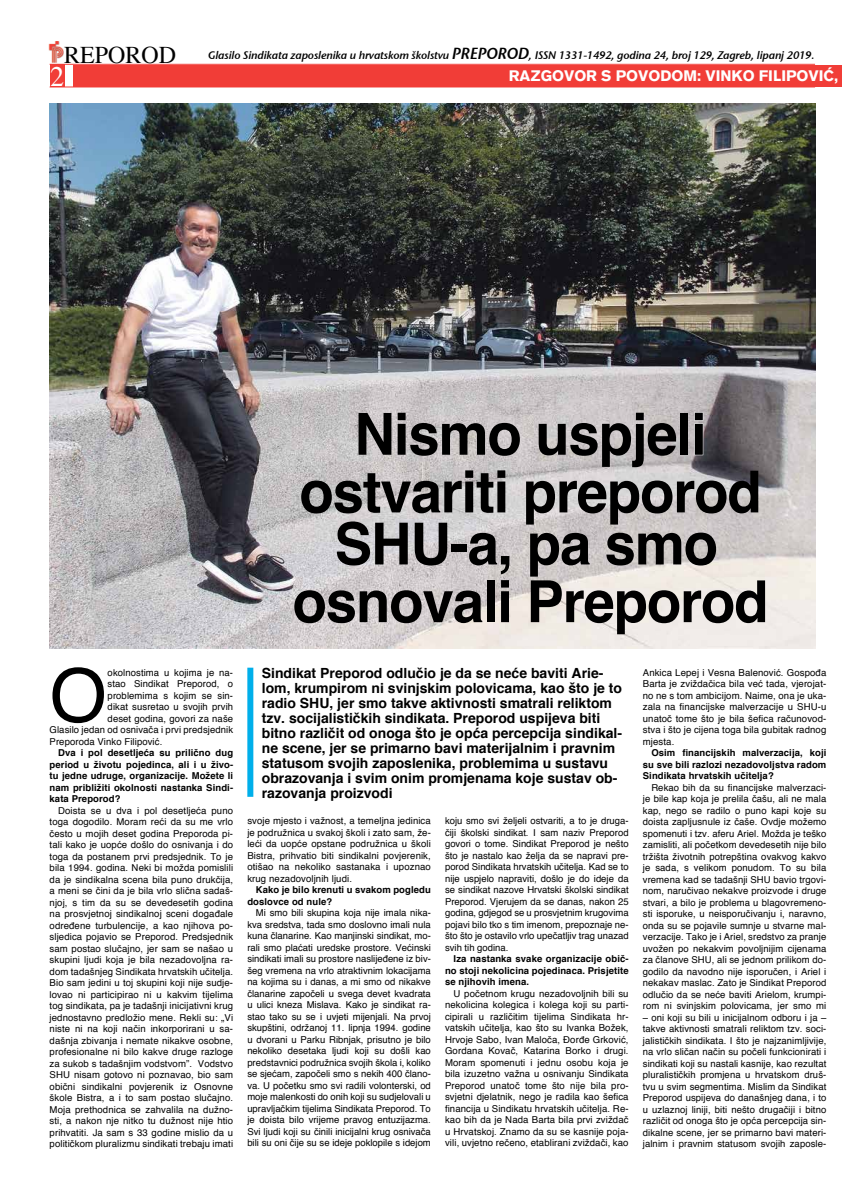
<style>
.page{position:relative;width:842px;height:1191px;background:#fff}
.page>*{position:absolute;margin:0;border:0;box-sizing:border-box;transform-origin:0 0}
.t1{font:73.6px "Helvetica";color:#000}
.t2{font:700 58px/57.7px "Helvetica";letter-spacing:-.02em;color:#000;text-align:center}
.t3{font:28px "Times";color:#fff}
.t4{font:24px "Times";color:#000}
.t5{font:900 15px "Akzidenz Grotesk SN";color:#fff}
.t6{font:700 14px/15px "Helvetica";color:#000}
.t7{font:11px "Stone Sans Sem ITCTT Semi Ita";letter-spacing:-.015em;color:#000}
.t8{font:9.5px/11.5px "Helvetica";letter-spacing:.01em;color:#000;text-align:justify}
.t9{font:700 9.5px/11.5px "Helvetica";letter-spacing:.01em;color:#000;text-align:justify}
.s1{font-size:16px}
</style>
<div class="page">
<hr style="left:50px;top:64px;width:765px;height:1px;background:#f13d37">
<hr style="left:50px;top:87px;width:765px;height:1px;background:#f13d37">
<img style="left:48px;top:41px;width:16px;height:21px">
<div style="left:50px;top:64px;width:14px;height:23px;background:#f13d37"></div>
<div style="left:74px;top:65px;width:768px;height:21px;background:#f13d37"></div>
<img style="left:50px;top:104px;width:765px;height:544px">
<svg style="left:694px;top:412px;width:10px;height:44px"></svg>
<div style="left:247px;top:667px;width:6px;height:130px;background:#00afea"></div>
<h3 class="t4" style="left:64px;top:32px;width:114px">REPOROD</h3>
<p class="t7" style="left:208px;top:47px;width:608px">Glasilo Sindikata zaposlenika u hrvatskom školstvu <span class="s1">PREPOROD</span>, ISSN 1331-1492, godina 24, broj 129, Zagreb, lipanj 2019.</p>
<h3 class="t3" style="left:50px;top:50px;width:16px">2</h3>
<h3 class="t5" style="left:509px;top:67px;width:331px">RAZGOVOR S POVODOM: VINKO FILIPOVIĆ,</h3>
<h2 class="t2" style="left:299px;top:406px;width:464px">Nismo uspjeli ostvariti preporod</h2>
<h2 class="t2" style="left:293px;top:516px;width:477px">SHU-a, pa smo osnovali Preporod</h2>
<p class="t6" style="left:262px;top:666px;width:362px">Sindikat Preporod odlučio je da se neće baviti Arie&shy;lom, krumpirom ni svinjskim polovicama, kao što je to radio SHU, jer smo takve aktivnosti smatrali reliktom tzv. socijalističkih sindikata. Preporod uspijeva biti bitno različit od onoga što je opća percepcija sindikal&shy;ne scene, jer se primarno bavi materijalnim i pravnim statusom svojih zaposlenika, problemima u sustavu obrazovanja i svim onim promjenama koje sustav ob&shy;razovanja proizvodi</p>
<h1 class="t1" style="left:50px;top:639px;width:59px">O</h1>
<p class="t8" style="left:108px;top:667px;width:127px">okolnostima u kojima je na-</p>
<p class="t8" style="left:643px;top:667px;width:185px">Ankica Lepej i Vesna Balenović. Gospođa Barta je zviždačica bila već tada, vjerojat&shy;no ne s tom ambicijom. Naime, ona je uka&shy;zala na financijske malverzacije u SHU-u unatoč tome što je bila šefica računovod&shy;stva i što je cijena toga bila gubitak radnog mjesta.</p>
<p class="t9" style="left:643px;top:747px;width:185px;text-indent:9px">Osim financijskih malverzacija, koji su sve bili razlozi nezadovoljstva radom Sindikata hrvatskih učitelja?</p>
<p class="t8" style="left:643px;top:782px;width:185px;text-indent:9px">Rekao bih da su financijske malverzaci&shy;je bile kap koja je prelila čašu, ali ne mala kap, nego se radilo o puno kapi koje su doista zapljusnule iz čaše. Ovdje možemo spomenuti i tzv. aferu Ariel. Možda je teško zamisliti, ali početkom devedesetih nije bilo tržišta životnih potrepština ovakvog kakvo je sada, s velikom ponudom. To su bila vremena kad se tadašnji SHU bavio trgovi&shy;nom, naručivao nekakve proizvode i druge stvari, a bilo je problema u blagovremeno&shy;sti isporuke, u neisporučivanju i, naravno, onda su se pojavile sumnje u stvarne mal&shy;verzacije. Tako je i Ariel, sredstvo za pranje uvožen po nekakvim povoljnijim cijenama za članove SHU, ali se jednom prilikom do&shy;godilo da navodno nije isporučen, i Ariel i nekakav maslac. Zato je Sindikat Preporod odlučio da se neće baviti Arielom, krumpi&shy;rom ni svinjskim polovicama, jer smo mi</p>
<p class="t8" style="left:643px;top:1012px;width:185px">– oni koji su bili u inicijalnom odboru i ja – takve aktivnosti smatrali reliktom tzv. soci&shy;jalističkih sindikata. I što je najzanimljivije, na vrlo sličan način su počeli funkcionirati i sindikati koji su nastali kasnije, kao rezultat pluralističkih promjena u hrvatskom druš&shy;tvu u svim segmentima. Mislim da Sindikat Preporod uspijeva do današnjeg dana, i to u uzlaznoj liniji, biti nešto drugačiji i bitno različit od onoga što je opća percepcija sin&shy;dikalne scene, jer se primarno bavi materi&shy;jalnim i pravnim statusom svojih zaposle-</p>
<p class="t8" style="left:108px;top:678px;width:127px">stao Sindikat Preporod, o</p>
<p class="t8" style="left:108px;top:690px;width:127px">problemima s kojim se sin-</p>
<p class="t8" style="left:108px;top:701px;width:127px">dikat susretao u svojih prvih</p>
<p class="t8" style="left:108px;top:713px;width:127px">deset godina, govori za naše</p>
<p class="t8" style="left:50px;top:724px;width:185px">Glasilo jedan od osnivača i prvi predsjednik</p>
<p class="t8" style="left:50px;top:736px;width:114px">Preporoda Vinko Filipović.</p>
<p class="t9" style="left:50px;top:747px;width:185px;text-indent:9px">Dva i pol desetljeća su prilično dug period u životu pojedinca, ali i u živo&shy;tu jedne udruge, organizacije. Možete li nam približiti okolnosti nastanka Sindi&shy;kata Preporod?</p>
<p class="t8" style="left:50px;top:805px;width:185px;text-indent:9px">Doista se u dva i pol desetljeća puno toga dogodilo. Moram reći da su me vrlo često u mojih deset godina Preporoda pi&shy;tali kako je uopće došlo do osnivanja i do toga da postanem prvi predsjednik. To je bila 1994. godina. Neki bi možda pomislili da je sindikalna scena bila puno drukčija, a meni se čini da je bila vrlo slična sadaš&shy;njoj, s tim da su se devedesetih godina na prosvjetnoj sindikalnoj sceni događale određene turbulencije, a kao njihova po&shy;sljedica pojavio se Preporod. Predsjednik sam postao slučajno, jer sam se našao u skupini ljudi koja je bila nezadovoljna ra&shy;dom tadašnjeg Sindikata hrvatskih učitelja.<br>Bio sam jedini u toj skupini koji nije sudje&shy;lovao ni participirao ni u kakvim tijelima tog sindikata, pa je tadašnji inicijativni krug jednostavno predložio mene. Rekli su: „Vi niste ni na koji način inkorporirani u sa&shy;dašnja zbivanja i nemate nikakve osobne, profesionalne ni bilo kakve druge razloge za sukob s tadašnjim vodstvom”. Vodstvo SHU nisam gotovo ni poznavao, bio sam obični sindikalni povjerenik iz Osnovne škole Bistra, a i to sam postao slučajno.<br>Moja prethodnica se zahvalila na dužno&shy;sti, a nakon nje nitko tu dužnost nije htio prihvatiti. Ja sam s 33 godine mislio da u političkom pluralizmu sindikati trebaju imati</p>
<p class="t8" style="left:247px;top:815px;width:185px">svoje mjesto i važnost, a temeljna jedinica je podružnica u svakoj školi i zato sam, že&shy;leći da uopće opstane podružnica u školi Bistra, prihvatio biti sindikalni povjerenik, otišao na nekoliko sastanaka i upoznao krug nezadovoljnih ljudi.</p>
<p class="t8" style="left:445px;top:815px;width:185px">koju smo svi željeli ostvariti, a to je druga&shy;čiji školski sindikat. I sam naziv Preporod govori o tome. Sindikat Preporod je nešto što je nastalo kao želja da se napravi pre&shy;porod Sindikata hrvatskih učitelja. Kad se to nije uspjelo napraviti, došlo je do ideje da se sindikat nazove Hrvatski školski sindikat Preporod. Vjerujem da se danas, nakon 25 godina, gdjegod se u prosvjetnim krugovima pojavi bilo tko s tim imenom, prepoznaje ne&shy;što što je ostavilo vrlo upečatljiv trag unazad svih tih godina.</p>
<p class="t9" style="left:445px;top:953px;width:185px;text-indent:9px">Iza nastanka svake organizacije obič&shy;no stoji nekolicina pojedinaca. Prisjetite se njihovih imena.</p>
<p class="t8" style="left:445px;top:988px;width:185px;text-indent:9px">U početnom krugu nezadovoljnih bili su nekolicina kolegica i kolega koji su parti&shy;cipirali u različitim tijelima Sindikata hr&shy;vatskih učitelja, kao što su Ivanka Božek, Hrvoje Sabo, Ivan Maloča, Đorđe Grković, Gordana Kovač, Katarina Borko i drugi.<br>Moram spomenuti i jednu osobu koja je bila izuzetno važna u osnivanju Sindikata Preporod unatoč tome što nije bila pro&shy;svjetni djelatnik, nego je radila kao šefica financija u Sindikatu hrvatskih učitelja. Re&shy;kao bih da je Nada Barta bila prvi zviždač u Hrvatskoj. Znamo da su se kasnije poja&shy;vili, uvjetno rečeno, etablirani zviždači, kao</p>
<p class="t9" style="left:247px;top:884px;width:185px;text-indent:9px">Kako je bilo krenuti u svakom pogledu doslovce od nule?</p>
<p class="t8" style="left:247px;top:907px;width:185px;text-indent:9px">Mi smo bili skupina koja nije imala nika&shy;kva sredstva, tada smo doslovno imali nula kuna članarine. Kao manjinski sindikat, mo&shy;rali smo plaćati uredske prostore. Većinski sindikati imali su prostore naslijeđene iz biv&shy;šeg vremena na vrlo atraktivnim lokacijama na kojima su i danas, a mi smo od nikakve članarine započeli u svega devet kvadrata u ulici kneza Mislava. Kako je sindikat ra&shy;stao tako su se i uvjeti mijenjali. Na prvoj skupštini, održanoj 11. lipnja 1994. godine u dvorani u Parku Ribnjak, prisutno je bilo nekoliko desetaka ljudi koji su došli kao predstavnici podružnica svojih škola i, koliko se sjećam, započeli smo s nekih 400 člano&shy;va. U početku smo svi radili volonterski, od moje malenkosti do onih koji su sudjelovali u upravljačkim tijelima Sindikata Preporod. To je doista bilo vrijeme pravog entuzijazma.<br>Svi ljudi koji su činili inicijalni krug osnivača bili su oni čije su se ideje poklopile s idejom</p>
</div>
